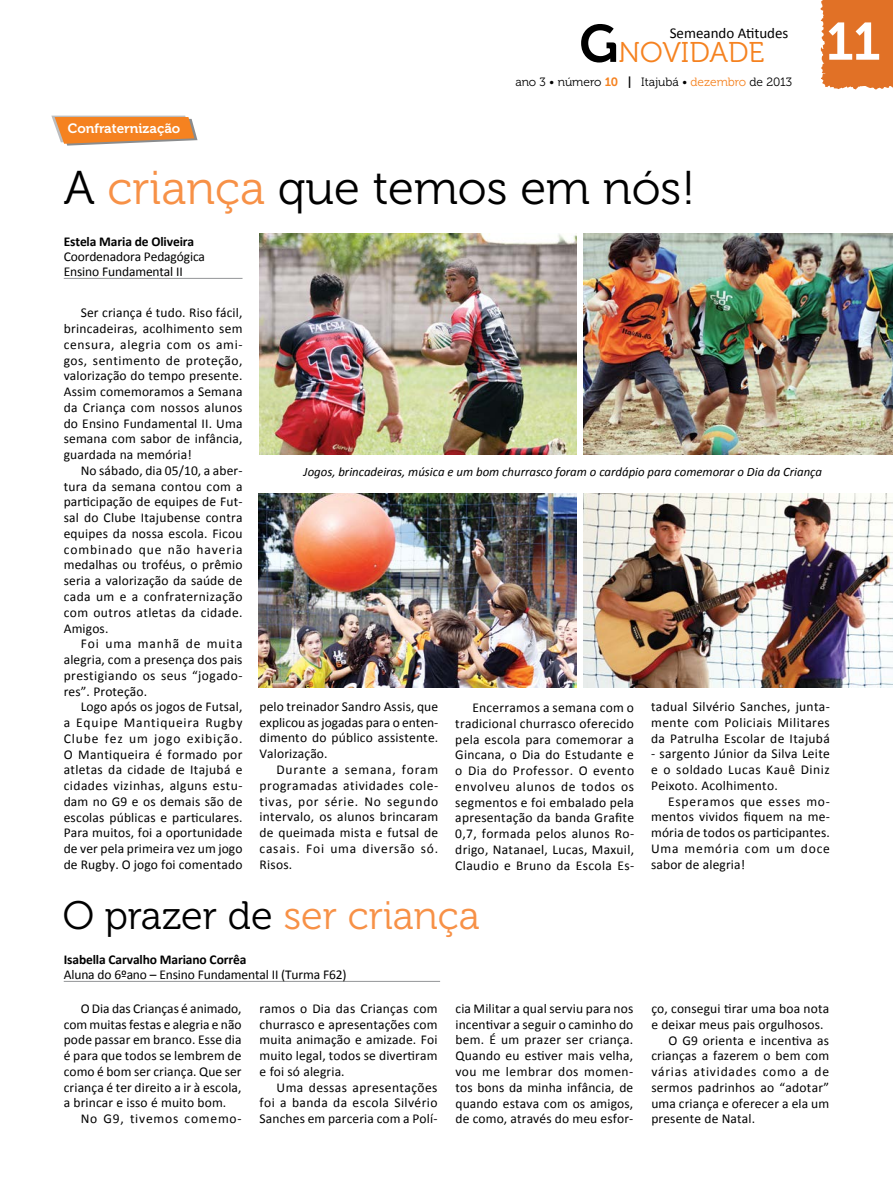
<style>
.page{position:relative;width:893px;height:1191px;background:#fff}
.page>*{position:absolute;margin:0;border:0;box-sizing:border-box;transform-origin:0 0}
.t1{font:52.5px "Museo 700";color:#fff}
.t2{font:47.25px "Museo 300";color:#000}
.t3{font:39.6px "Museo 300";color:#f79147}
.t4{font:28.5px "Museo 300";color:#f58220}
.t5{font:15px "Calibri";color:#000}
.t6{font:13.5px/15.8px "Calibri";letter-spacing:.01em;color:#000;text-align:justify}
.t7{font:13.5px/15px "Calibri";letter-spacing:-.01em;color:#000}
.t8{font:700 13.5px "Calibri";letter-spacing:-.01em;color:#000}
.t9{font:13.5px "Calibri";letter-spacing:.06em;color:#000}
.t10{font:13.5px "Museo 700";color:#fff}
.t11{font:italic 12.75px "Calibri";color:#000}
.t12{font:12px "Museo 300";color:#000}
.s1{font-family:"Museo 700";font-size:52.5px;color:#000}
.s2{font-family:"Museo 700";color:#f58220}
.s3{font-family:"Museo 700"}
.s4{color:#f58220}
.s5{color:#f79147}
.s6{color:#000}
</style>
<div class="page">
<div style="left:820px;top:0;width:73px;height:89px;background:#e17126"></div>
<svg style="left:51px;top:116px;width:147px;height:30px;background:#ec9952"></svg>
<hr style="left:64px;top:278px;width:179px;height:1px;background:#939598">
<img style="left:260px;top:234px;width:316px;height:220px">
<img style="left:258px;top:493px;width:317px;height:195px">
<img style="left:584px;top:234px;width:309px;height:220px">
<img style="left:584px;top:493px;width:309px;height:195px">
<hr style="left:64px;top:981px;width:376px;height:1px;background:#939598">
<p class="t5" style="left:670px;top:24px;width:120px">Semeando Atitudes</p>
<h1 class="t1" style="left:826px;top:12px;width:56px">11</h1>
<h3 class="t4" style="left:579px;top:37px;width:186px"><span class="s1">G</span>NOVIDADE</h3>
<p class="t12" style="left:515px;top:75px;width:278px">ano 3 • número <span class="s2">10</span> <span class="s3">|</span> Itajubá • <span class="s4">dezembro</span> de 2013</p>
<p class="t10" style="left:68px;top:121px;width:114px">Confraternização</p>
<h2 class="t2" style="left:64px;top:162px;width:633px">A <span class="s5">criança</span> que temos em nós!</h2>
<p class="t8" style="left:64px;top:233px;width:132px">Estela Maria de Oliveira</p>
<p class="t7" style="left:64px;top:249px;width:143px">Coordenadora Pedagógica<br>Ensino Fundamental II</p>
<p class="t6" style="left:64px;top:305px;width:180px;text-indent:17px">Ser criança é tudo. Riso fácil, brincadeiras, acolhimento sem censura, alegria com os ami&shy;gos, sentimento de proteção, valorização do tempo presente.<br>Assim comemoramos a Semana da Criança com nossos alunos do Ensino Fundamental II. Uma semana com sabor de infância, guardada na memória!</p>
<p class="t6" style="left:64px;top:462px;width:180px;text-indent:17px">No sábado, dia 05/10, a aber&shy;tura da semana contou com a participação de equipes de Fut&shy;sal do Clube Itajubense contra equipes da nossa escola. Ficou combinado que não haveria medalhas ou troféus, o prêmio seria a valorização da saúde de cada um e a confraternização com outros atletas da cidade.<br>Amigos.</p>
<p class="t6" style="left:64px;top:636px;width:180px;text-indent:17px">Foi uma manhã de muita alegria, com a presença dos pais prestigiando os seus “jogado&shy;res”. Proteção.</p>
<p class="t6" style="left:64px;top:699px;width:180px;text-indent:17px">Logo após os jogos de Futsal, a Equipe Mantiqueira Rugby Clube fez um jogo exibição.<br>O Mantiqueira é formado por atletas da cidade de Itajubá e cidades vizinhas, alguns estu&shy;dam no G9 e os demais são de escolas públicas e particulares.<br>Para muitos, foi a oportunidade de ver pela primeira vez um jogo de Rugby. O jogo foi comentado</p>
<p class="t6" style="left:260px;top:698px;width:180px">pelo treinador Sandro Assis, que explicou as jogadas para o enten&shy;dimento do público assistente.<br>Valorização.</p>
<p class="t11" style="left:304px;top:463px;width:520px">Jogos, brincadeiras, música e um bom churrasco foram o cardápio para comemorar o Dia da Criança</p>
<p class="t6" style="left:455px;top:700px;width:180px;text-indent:17px">Encerramos a semana com o tradicional churrasco oferecido pela escola para comemorar a Gincana, o Dia do Estudante e o Dia do Professor. O evento envolveu alunos de todos os segmentos e foi embalado pela apresentação da banda Grafite 0,7, formada pelos alunos Ro&shy;drigo, Natanael, Lucas, Maxuil, Claudio e Bruno da Escola Es-</p>
<p class="t6" style="left:651px;top:698px;width:180px">tadual Silvério Sanches, junta&shy;mente com Policiais Militares da Patrulha Escolar de Itajubá</p>
<p class="t6" style="left:651px;top:746px;width:180px">- sargento Júnior da Silva Leite e o soldado Lucas Kauê Diniz Peixoto. Acolhimento.</p>
<p class="t6" style="left:651px;top:793px;width:180px;text-indent:17px">Esperamos que esses mo&shy;mentos vividos fiquem na me&shy;mória de todos os participantes.<br>Uma memória com um doce sabor de alegria!</p>
<p class="t6" style="left:260px;top:761px;width:180px;text-indent:17px">Durante a semana, foram programadas atividades cole&shy;tivas, por série. No segundo intervalo, os alunos brincaram de queimada mista e futsal de casais. Foi uma diversão só.<br>Risos.</p>
<h3 class="t3" style="left:63px;top:894px;width:419px"><span class="s6">O prazer de</span> ser criança</h3>
<p class="t8" style="left:64px;top:951px;width:184px">Isabella Carvalho Mariano Corrêa</p>
<p class="t7" style="left:64px;top:967px;width:284px">Aluna do 6ºano – Ensino Fundamental II (Turma F62)</p>
<p class="t6" style="left:64px;top:1000px;width:179px;text-indent:17px">O Dia das Crianças é animado, com muitas festas e alegria e não pode passar em branco. Esse dia é para que todos se lembrem de como é bom ser criança. Que ser criança é ter direito a ir à escola, a brincar e isso é muito bom.</p>
<p class="t9" style="left:81px;top:1110px;width:162px">No G9, tivemos comemo-</p>
<p class="t6" style="left:260px;top:1000px;width:179px">ramos o Dia das Crianças com churrasco e apresentações com muita animação e amizade. Foi muito legal, todos se divertiram e foi só alegria.</p>
<p class="t6" style="left:260px;top:1079px;width:179px;text-indent:17px">Uma dessas apresentações foi a banda da escola Silvério Sanches em parceria com a Polí-</p>
<p class="t6" style="left:455px;top:1000px;width:179px">cia Militar a qual serviu para nos incentivar a seguir o caminho do bem. É um prazer ser criança.<br>Quando eu estiver mais velha, vou me lembrar dos momen&shy;tos bons da minha infância, de quando estava com os amigos, de como, através do meu esfor-</p>
<p class="t6" style="left:651px;top:1000px;width:179px">ço, consegui tirar uma boa nota</p>
<p class="t6" style="left:651px;top:1016px;width:174px">e deixar meus pais orgulhosos.</p>
<p class="t6" style="left:668px;top:1032px;width:162px">O G9 orienta e incentiva as</p>
<p class="t6" style="left:651px;top:1048px;width:179px">crianças a fazerem o bem com</p>
<p class="t9" style="left:651px;top:1063px;width:179px">várias atividades como a de</p>
<p class="t6" style="left:651px;top:1079px;width:179px">sermos padrinhos ao “adotar”</p>
<p class="t6" style="left:651px;top:1095px;width:179px">uma criança e oferecer a ela um</p>
<p class="t6" style="left:651px;top:1111px;width:105px">presente de Natal.</p>
</div>
